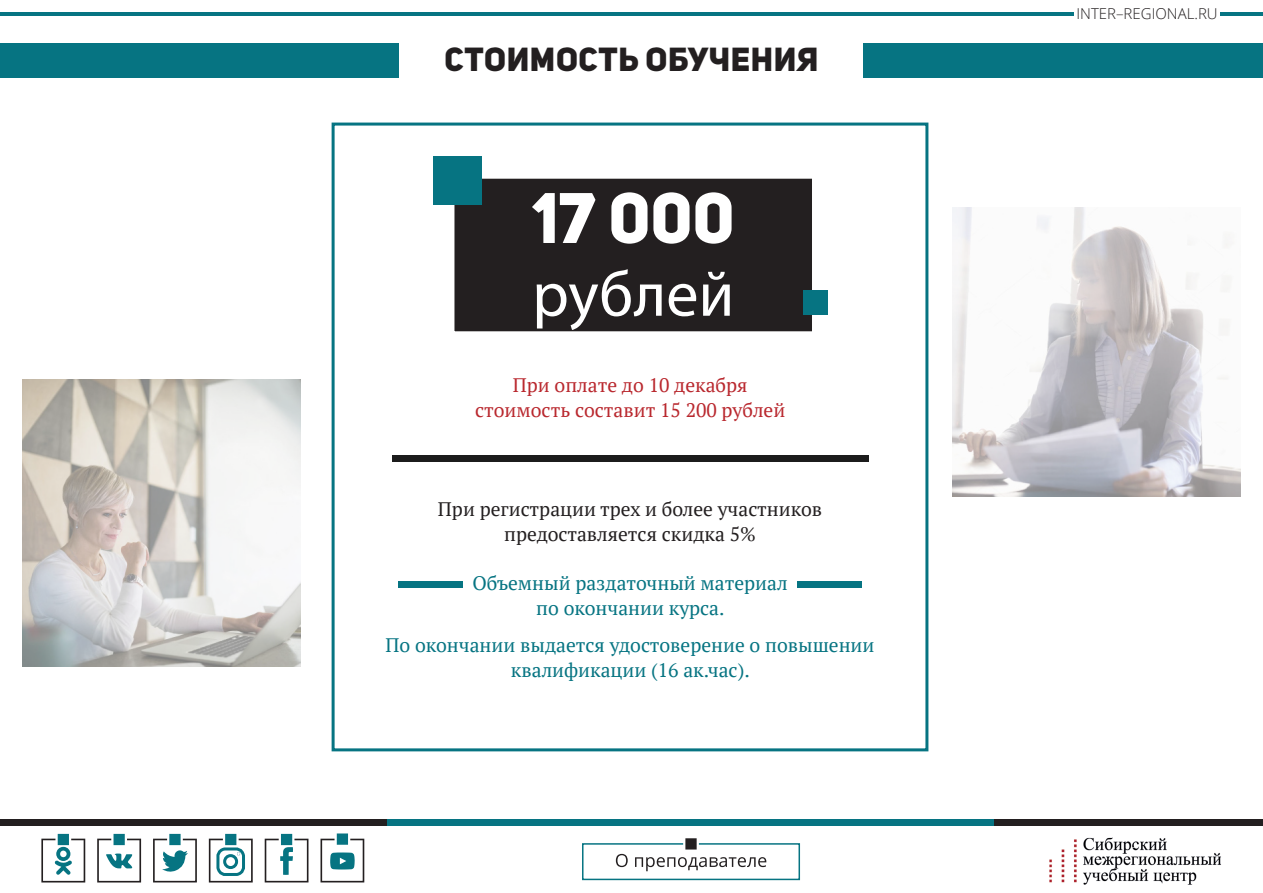
<style>
.page{position:relative;width:1263px;height:893px;background:#fff}
.page>*{position:absolute;margin:0;border:0;box-sizing:border-box;transform-origin:0 0}
.Стиль_абзаца_2{font:70.5px "Uni Sans Heavy CAPS";color:#fff}
.Стиль_абзаца_2-2{font:64.5px "Myriad Pro";color:#fff}
.Стиль_абзаца_2-3{font:33px "Uni Sans Heavy CAPS";letter-spacing:.02em;color:#231f20}
.Стиль_абзаца_2-4{font:19.5px/24.8px "PT Serif";color:#067482;text-align:center}
.Стиль_абзаца_2-5{font:19.5px/24.8px "PT Serif";color:#231f20;text-align:center}
.Стиль_абзаца_2-6{font:19.5px/24.8px "PT Serif";color:#b9282e;text-align:center}
.t1{font:300 15px "Open Sans";color:#231f20}
</style>
<div class="page">
<div style="left:0;top:819px;width:387px;height:7px;background:#231f20"></div>
<div style="left:994px;top:819px;width:269px;height:7px;background:#231f20"></div>
<div style="left:387px;top:819px;width:607px;height:7px;background:#067482"></div>
<img style="left:1049px;top:838px;width:172px;height:47px">
<svg style="left:1119px;top:838px;width:16px;height:10px"></svg>
<hr style="left:0;top:12px;width:387px;height:4px;background:#067482">
<hr style="left:1220px;top:12px;width:43px;height:4px;background:#067482">
<hr style="left:387px;top:12px;width:687px;height:4px;background:#067482">
<svg style="left:41px;top:833px;width:44px;height:49px"></svg>
<svg style="left:97px;top:833px;width:44px;height:49px"></svg>
<svg style="left:153px;top:833px;width:44px;height:49px"></svg>
<svg style="left:265px;top:833px;width:43px;height:49px"></svg>
<svg style="left:320px;top:833px;width:44px;height:49px"></svg>
<svg style="left:616px;top:854px;width:12px;height:13px"></svg>
<div style="left:582px;top:843px;width:218px;height:37px;border:2px solid #067482"></div>
<svg style="left:635px;top:838px;width:131px;height:33px"></svg>
<svg style="left:209px;top:833px;width:44px;height:49px"></svg>
<div style="left:0;top:43px;width:1263px;height:34px;background:#067482"></div>
<div style="left:400px;top:41px;width:463px;height:39px;background:#fff"></div>
<img style="left:23px;top:379px;width:277px;height:288px">
<div style="left:332px;top:123px;width:596px;height:628px;border:3px solid #067482"></div>
<div style="left:450px;top:174px;width:366px;height:158px;background:#231f20"></div>
<div style="left:398px;top:581px;width:64px;height:7px;background:#067482"></div>
<div style="left:392px;top:455px;width:476px;height:7px;background:#1c1c1c"></div>
<div style="left:797px;top:581px;width:65px;height:7px;background:#067482"></div>
<div style="left:803px;top:290px;width:24px;height:24px;background:#067482"></div>
<div style="left:433px;top:156px;width:48px;height:48px;background:#067482"></div>
<img style="left:953px;top:208px;width:287px;height:289px">
<p class="Стиль_абзаца_2-3" style="left:444px;top:38px;width:376px">СТОИМОСТЬ ОБУЧЕНИЯ</p>
<p class="Стиль_абзаца_2" style="left:532px;top:173px;width:204px">17 000</p>
<p class="Стиль_абзаца_2-2" style="left:532px;top:254px;width:204px">рублей</p>
<p class="Стиль_абзаца_2-6" style="left:475px;top:373px;width:312px">При оплате до 10 декабря стоимость составит 15 200 рублей</p>
<p class="Стиль_абзаца_2-5" style="left:438px;top:496px;width:386px">При регистрации трех и более участников предоставляется скидка 5%</p>
<p class="Стиль_абзаца_2-4" style="left:472px;top:571px;width:317px">Объемный раздаточный материал по окончании курса.</p>
<p class="Стиль_абзаца_2-4" style="left:385px;top:633px;width:490px">По окончании выдается удостоверение о повышении квалификации (16 ак.час).</p>
<p class="t1" style="left:1076px;top:3px;width:143px">INTER–REGIONAL.RU</p>
</div>
